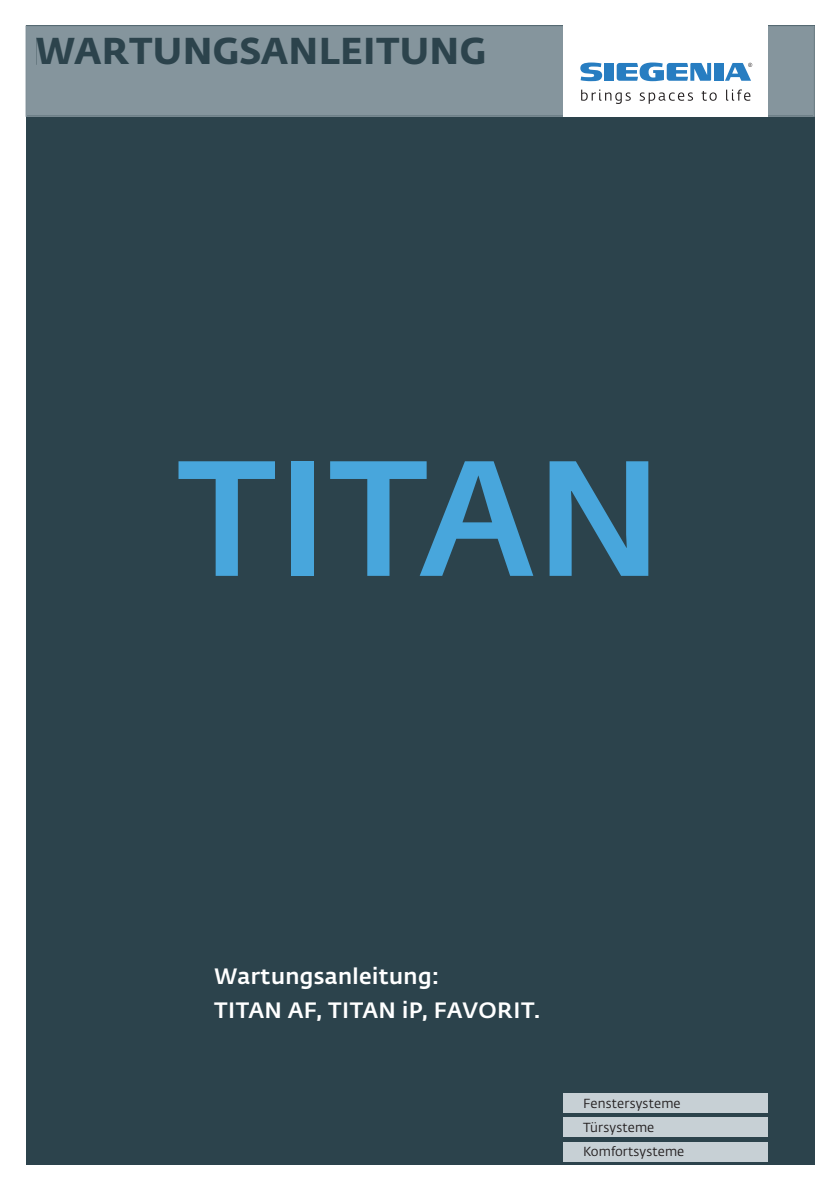
<style>
.page{position:relative;width:840px;height:1191px;background:#fff}
.page>*{position:absolute;margin:0;border:0;box-sizing:border-box;transform-origin:0 0}
.t1{font:500 162px "Fedra Sans Alt Pro";color:#48a6dc}
.t2{font:700 37px "Fedra Sans Alt Pro";letter-spacing:.01em;color:#2c434c}
.t3{font:500 22px/34px "Fedra Sans Alt Pro";letter-spacing:.02em;color:#fff}
.t4{font:13px/24px "Fedra Sans Alt Pro";letter-spacing:.015em;color:#231f20}
</style>
<div class="page">
<div style="left:26px;top:26px;width:788px;height:1139px;background:#2c434c"></div>
<div style="left:26px;top:26px;width:788px;height:91px;background:#85959d"></div>
<div style="left:563px;top:24px;width:204px;height:93px;background:#fff"></div>
<svg style="left:581px;top:89px;width:49px;height:15px"></svg>
<svg style="left:639px;top:92px;width:53px;height:12px"></svg>
<svg style="left:701px;top:91px;width:15px;height:10px"></svg>
<svg style="left:726px;top:89px;width:24px;height:12px"></svg>
<div style="left:604px;top:63px;width:9px;height:18px;background:#277dc1"></div>
<svg style="left:580px;top:63px;width:22px;height:18px"></svg>
<div style="left:713px;top:63px;width:10px;height:18px;background:#277dc1"></div>
<svg style="left:616px;top:63px;width:94px;height:18px"></svg>
<svg style="left:725px;top:63px;width:26px;height:18px"></svg>
<div style="left:563px;top:1141px;width:204px;height:20px;background:#c7d0d5"></div>
<div style="left:563px;top:1117px;width:204px;height:20px;background:#c7d0d5"></div>
<div style="left:563px;top:1093px;width:204px;height:20px;background:#c7d0d5"></div>
<h2 class="t2" style="left:36px;top:22px;width:451px">WARTUNGSANLEITUNG</h2>
<h1 class="t1" style="left:177px;top:395px;width:487px">TITAN</h1>
<p class="t3" style="left:214px;top:958px;width:327px">Wartungsanleitung:<br>TITAN AF, TITAN iP, FAVORIT.</p>
<p class="t4" style="left:583px;top:1090px;width:103px">Fenstersysteme<br>Türsysteme<br>Komfortsysteme</p>
</div>
